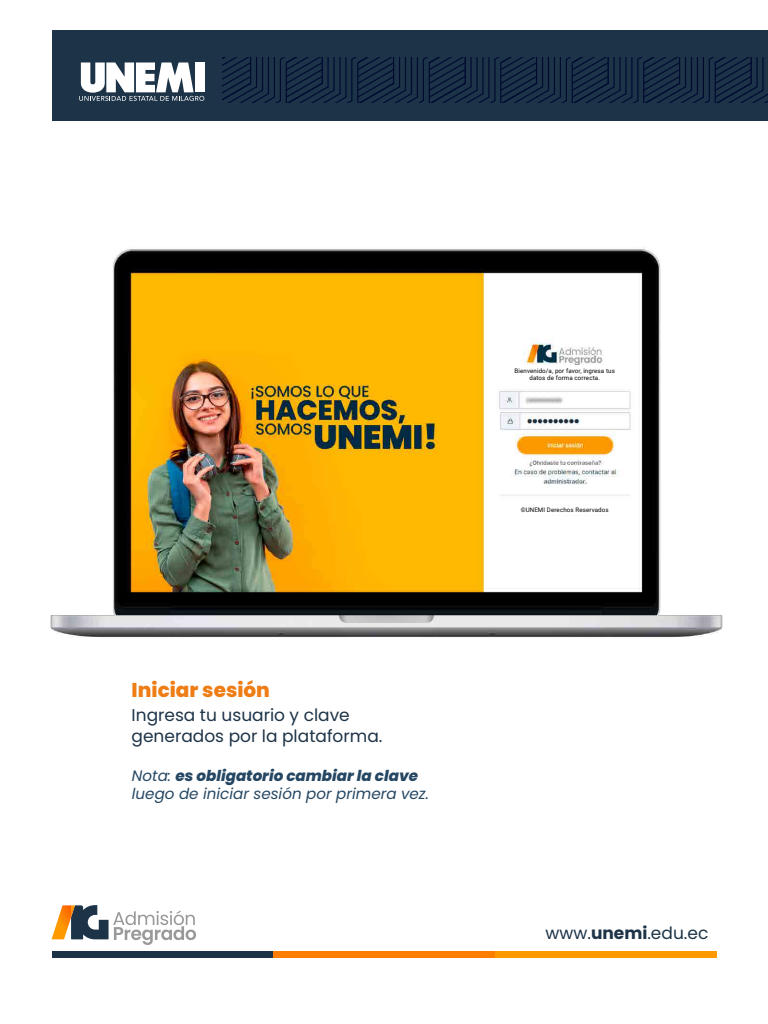
<style>
.page{position:relative;width:768px;height:1024px;background:#fff}
.page>*{position:absolute;margin:0;border:0;box-sizing:border-box;transform-origin:0 0}
.t1{font:800 20px "Poppins";color:#ee7d16}
.t2{font:17px/20.4px "Poppins";color:#1d3347}
.t3{font:italic 15.1px/18.1px "Poppins";color:#254763}
.t4{font:6.2px/7px "Roboto";letter-spacing:.02em;color:#000;text-align:center}
.s1{font-weight:800}
.s2{font-weight:700}
</style>
<div class="page">
<div style="left:52px;top:951px;width:222px;height:6px;background:#1c3247"></div>
<div style="left:273px;top:951px;width:222px;height:6px;background:#fc7e00"></div>
<div style="left:495px;top:951px;width:221px;height:6px;background:#fe9900"></div>
<svg style="left:52px;top:905px;width:144px;height:40px"></svg>
<div style="left:52px;top:30px;width:716px;height:91px;background:#1d3347"></div>
<div style="left:195px;top:63px;width:10px;height:29px;background:#fff"></div>
<svg style="left:79px;top:63px;width:125px;height:38px"></svg>
<svg style="left:222px;top:57px;width:546px;height:46px"></svg>
<img style="left:50px;top:248px;width:673px;height:389px">
<div style="left:510px;top:365px;width:113px;height:22px;background:#fff"></div>
<div style="left:520px;top:505px;width:92px;height:10px;background:#fff"></div>
<h1 class="t1" style="left:132px;top:679px;width:140px">Iniciar sesión</h1>
<h2 class="t2" style="left:132px;top:705px;width:252px">Ingresa tu usuario y clave generados por la plataforma.</h2>
<h3 class="t3" style="left:132px;top:767px;width:299px">Nota: <span class="s1">es obligatorio cambiar la clave </span>luego de iniciar sesión por primera vez.</h3>
<p class="t4" style="left:515px;top:367px;width:102px">Bienvenido/a, por favor, ingresa tus datos de forma correcta.</p>
<p class="t4" style="left:521px;top:506px;width:90px">©UNEMI Derechos Reservados</p>
<h2 class="t2" style="left:546px;top:923px;width:164px">www.<span class="s2">unemi</span>.edu.ec</h2>
</div>
